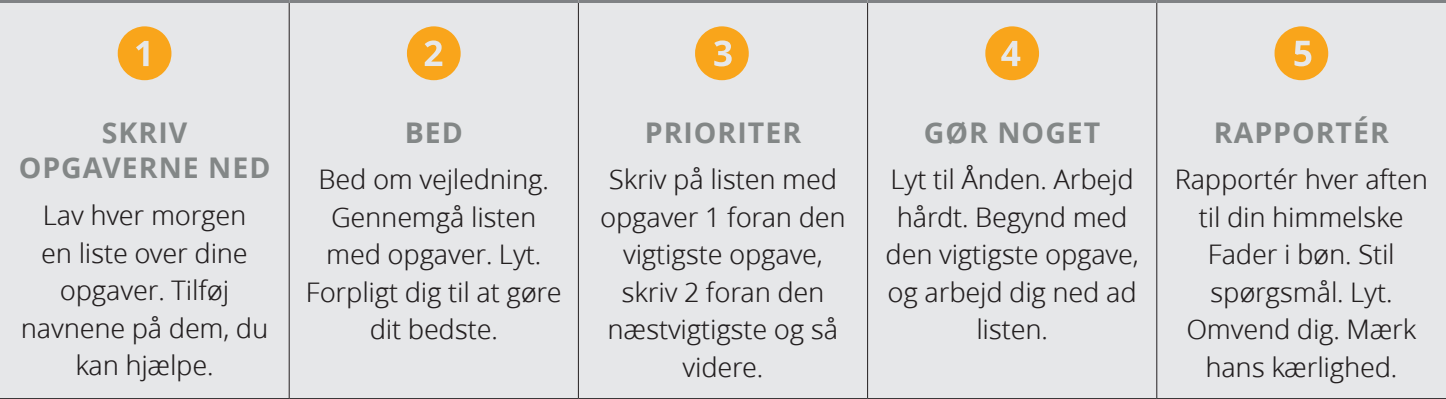
<style>
.page{position:relative;width:1446px;height:399px;background:#fff}
.page>*{position:absolute;margin:0;border:0;box-sizing:border-box;transform-origin:0 0}
.t1{font:72px "Ding PI Zoramlds Dpi";color:#f9a51b}
.t2{font:700 28.5px/36px "Zoramlds Lat";letter-spacing:.035em;color:#838787;text-align:center}
.t3{font:27px/37.5px "Zoramlds Lat";letter-spacing:-.01em;color:#231f20;text-align:center}
</style>
<div class="page">
<div style="left:0;top:3px;width:1446px;height:395px;background:#e6e7e9"></div>
<hr style="left:289px;top:3px;width:1px;height:395px;background:#231f20">
<hr style="left:578px;top:3px;width:1px;height:395px;background:#231f20">
<hr style="left:867px;top:3px;width:1px;height:395px;background:#231f20">
<hr style="left:1156px;top:3px;width:1px;height:395px;background:#231f20">
<hr style="left:0;top:0;width:289px;height:3px;background:#808285">
<hr style="left:289px;top:0;width:289px;height:3px;background:#808285">
<hr style="left:578px;top:0;width:290px;height:3px;background:#808285">
<hr style="left:868px;top:0;width:289px;height:3px;background:#808285">
<hr style="left:1157px;top:0;width:289px;height:3px;background:#808285">
<hr style="left:0;top:398px;width:289px;height:1px;background:#231f20">
<hr style="left:289px;top:398px;width:289px;height:1px;background:#231f20">
<hr style="left:578px;top:398px;width:290px;height:1px;background:#231f20">
<hr style="left:868px;top:398px;width:289px;height:1px;background:#231f20">
<hr style="left:1157px;top:398px;width:289px;height:1px;background:#231f20">
<h1 class="t1" style="left:112px;top:8px;width:66px">❶</h1>
<p class="t2" style="left:19px;top:115px;width:253px">SKRIV<br>OPGAVERNE NED</p>
<p class="t3" style="left:21px;top:197px;width:249px">Lav hver morgen<br>en liste over dine opgaver. Tilføj navnene på dem, du kan hjælpe.</p>
<h1 class="t1" style="left:402px;top:8px;width:66px">❷</h1>
<p class="t2" style="left:405px;top:115px;width:60px">BED</p>
<p class="t3" style="left:306px;top:161px;width:257px">Bed om vejledning.<br>Gennemgå listen med opgaver. Lyt.<br>Forpligt dig til at gøre dit bedste.</p>
<h1 class="t1" style="left:692px;top:8px;width:64px">❸</h1>
<p class="t2" style="left:645px;top:115px;width:158px">PRIORITER</p>
<p class="t3" style="left:600px;top:161px;width:247px">Skriv på listen med opgaver 1 foran den vigtigste opgave, skriv 2 foran den næstvigtigste og så videre.</p>
<h1 class="t1" style="left:980px;top:8px;width:66px">❹</h1>
<p class="t2" style="left:924px;top:115px;width:178px">GØR NOGET</p>
<p class="t3" style="left:886px;top:161px;width:255px">Lyt til Ånden. Arbejd hårdt. Begynd med den vigtigste opgave, og arbejd dig ned ad listen.</p>
<h1 class="t1" style="left:1269px;top:8px;width:66px">❺</h1>
<p class="t2" style="left:1214px;top:115px;width:177px">RAPPORTÉR</p>
<p class="t3" style="left:1175px;top:161px;width:255px">Rapportér hver aften til din himmelske<br>Fader i bøn. Stil spørgsmål. Lyt.<br>Omvend dig. Mærk hans kærlighed.</p>
</div>
